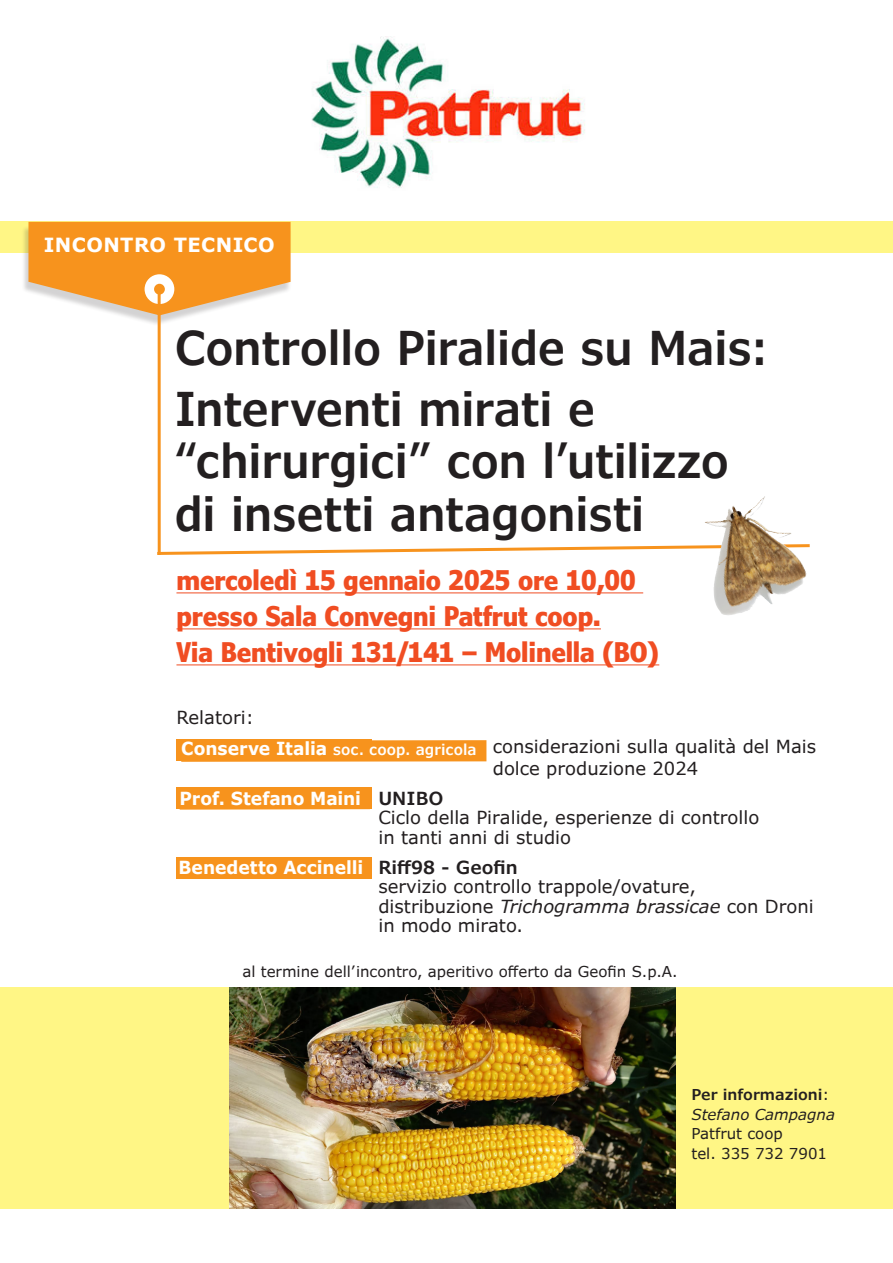
<style>
.page{position:relative;width:893px;height:1263px;background:#fff}
.page>*{position:absolute;margin:0;border:0;box-sizing:border-box;transform-origin:0 0}
.lezione_titolo_prova{font:600 46.5px/52.5px "Verdana Pro";letter-spacing:-.01em;color:#231f20;scale:.93 1}
.lezione_testo_no_spazio{font:700 condensed 27px "Verdana Pro";letter-spacing:-.005em;color:#f04d22}
.targa_A_prova{font:700 19.5px "Verdana Pro";letter-spacing:.02em;color:#fff}
.footer-text{font:18px/19.5px "Verdana Pro";color:#231f20}
.storia_cose_titolo{font:700 18px "Verdana Pro";letter-spacing:-.005em;color:#fff;scale:.95 1}
.t1{font:15px "Verdana Pro";color:#231f20}
.storia_cose_titolo-2{font:600 15px "Verdana Pro";letter-spacing:.005em;color:#fff;scale:.95 1}
.t2{font:italic 15px/19.5px "Verdana Pro";color:#231f20}
.t3{font:600 15px "Verdana Pro";color:#231f20}
.s1{font-weight:700;font-size:18px}
.s2{font-weight:600}
.s3{font-style:italic}
.s4{font-weight:400}
.s5{font-style:normal}
</style>
<div class="page">
<div style="left:176px;top:739px;width:196px;height:21px;background:#f7931d"></div>
<div style="left:181px;top:740px;width:305px;height:22px;background:#f7931d"></div>
<div style="left:176px;top:787px;width:196px;height:21px;background:#f7931d"></div>
<svg style="left:180px;top:808px;width:190px;height:2px"></svg>
<div style="left:176px;top:857px;width:196px;height:21px;background:#f7931d"></div>
<img style="left:311px;top:37px;width:274px;height:151px">
<div style="left:0;top:222px;width:893px;height:31px;background:#fff685"></div>
<div style="left:0;top:988px;width:893px;height:221px;background:#fff685"></div>
<div style="left:21px;top:225px;width:271px;height:101px;background:#231f20;opacity:.2"></div>
<svg style="left:28px;top:222px;width:263px;height:93px;background:#f5a343"></svg>
<div style="left:145px;top:274px;width:29px;height:30px;background:#fff;border-radius:50%"></div>
<div style="left:154px;top:284px;width:11px;height:11px;background:#f7931d;border-radius:50%"></div>
<hr style="left:158px;top:289px;width:3px;height:266px;background:#f7931d">
<svg style="left:157px;top:543px;width:653px;height:13px"></svg>
<hr style="left:176px;top:592px;width:467px;height:1px;background:#f04d22">
<hr style="left:176px;top:628px;width:425px;height:1px;background:#f04d22">
<hr style="left:176px;top:664px;width:483px;height:1px;background:#f04d22">
<img style="left:705px;top:496px;width:60px;height:119px">
<img style="left:230px;top:988px;width:445px;height:221px">
<p class="targa_A_prova" style="left:44px;top:232px;width:233px">INCONTRO TECNICO</p>
<p class="lezione_titolo_prova" style="left:174px;top:322px;width:640px">Controllo Piralide su Mais:</p>
<p class="lezione_titolo_prova" style="left:174px;top:383px;width:598px">Interventi mirati e “chirurgici” con l’utilizzo di insetti antagonisti</p>
<p class="lezione_testo_no_spazio" style="left:176px;top:562px;width:461px">mercoledì 15 gennaio 2025 ore 10,00</p>
<p class="lezione_testo_no_spazio" style="left:176px;top:598px;width:426px">presso Sala Convegni Patfrut coop.</p>
<p class="lezione_testo_no_spazio" style="left:176px;top:634px;width:484px">Via Bentivogli 131/141 – Molinella (BO)</p>
<p class="footer-text" style="left:176px;top:708px;width:79px">Relatori:</p>
<p class="storia_cose_titolo-2" style="left:181px;top:740px;width:312px"><span class="s1">Conserve Italia</span> soc. coop. agricola</p>
<p class="footer-text" style="left:493px;top:736px;width:325px;line-height:21.6px">considerazioni sulla qualità del Mais dolce produzione 2024</p>
<p class="storia_cose_titolo" style="left:180px;top:787px;width:192px">Prof. Stefano Maini</p>
<p class="footer-text" style="left:378px;top:789px;width:382px"><span class="s2">UNIBO<br></span>Ciclo della Piralide, esperienze di controllo in tanti anni di studio</p>
<p class="storia_cose_titolo" style="left:179px;top:855px;width:196px">Benedetto Accinelli</p>
<p class="footer-text" style="left:378px;top:858px;width:437px"><span class="s2">Riff98 - Geofin<br></span>servizio controllo trappole/ovature, distribuzione <span class="s3">Trichogramma brassicae</span> con Droni in modo mirato.</p>
<p class="t1" style="left:242px;top:962px;width:437px">al termine dell’incontro, aperitivo offerto da Geofin S.p.A.</p>
<p class="t3" style="left:691px;top:1085px;width:140px">Per informazioni<span class="s4">:</span></p>
<p class="t2" style="left:691px;top:1104px;width:145px">Stefano Campagna<br><span class="s5">Patfrut coop</span></p>
<p class="t1" style="left:691px;top:1143px;width:137px">tel. 335 732 7901</p>
</div>
